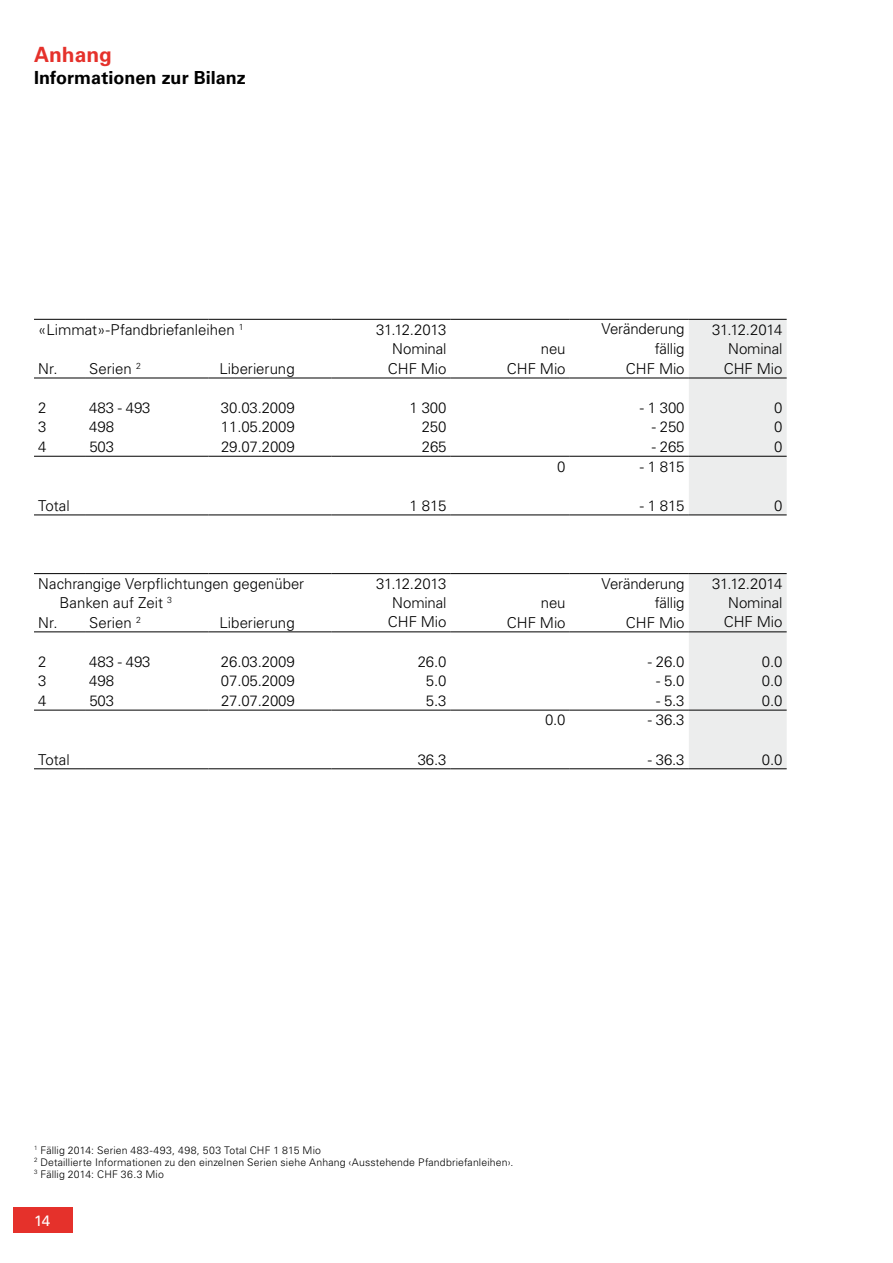
<style>
.page{position:relative;width:893px;height:1263px;background:#fff}
.page>*{position:absolute;margin:0;border:0;box-sizing:border-box;transform-origin:0 0}
.t1{font:700 21px "Univers LT Std";color:#e5312b}
.t2{font:700 18px "Univers LT Std";letter-spacing:.005em;color:#000}
.t3{font:300 15px/19.5px "Univers LT Std";letter-spacing:-.01em;color:#000;text-align:justify}
.t4{font:15px "Univers LT Std";color:#fff}
.t5{font:300 10.5px/12px "Univers LT Std";letter-spacing:.015em;color:#000}
</style>
<div class="page">
<div style="left:13px;top:1208px;width:59px;height:25px;background:#e5312b"></div>
<svg style="left:689px;top:320px;width:98px;height:448px;background:#edeeee"></svg>
<svg style="left:332px;top:515px;width:119px;height:60px"></svg>
<hr style="left:34px;top:319px;width:51px;height:1px;background:#000">
<hr style="left:85px;top:319px;width:123px;height:1px;background:#000">
<hr style="left:208px;top:319px;width:124px;height:1px;background:#000">
<hr style="left:332px;top:319px;width:119px;height:1px;background:#000">
<hr style="left:689px;top:319px;width:98px;height:1px;background:#000">
<hr style="left:332px;top:573px;width:119px;height:1px;background:#000">
<hr style="left:689px;top:573px;width:98px;height:1px;background:#000">
<hr style="left:34px;top:378px;width:51px;height:1px;background:#000">
<hr style="left:85px;top:378px;width:123px;height:1px;background:#000">
<hr style="left:208px;top:378px;width:124px;height:1px;background:#000">
<hr style="left:570px;top:378px;width:119px;height:1px;background:#000">
<hr style="left:689px;top:378px;width:98px;height:1px;background:#000">
<hr style="left:34px;top:456px;width:51px;height:1px;background:#000">
<hr style="left:85px;top:456px;width:123px;height:1px;background:#000">
<hr style="left:208px;top:456px;width:124px;height:1px;background:#000">
<hr style="left:332px;top:456px;width:119px;height:1px;background:#000">
<hr style="left:451px;top:456px;width:119px;height:1px;background:#000">
<hr style="left:570px;top:456px;width:119px;height:1px;background:#000">
<hr style="left:689px;top:456px;width:98px;height:1px;background:#000">
<hr style="left:451px;top:319px;width:119px;height:1px;background:#000">
<hr style="left:570px;top:319px;width:119px;height:1px;background:#000">
<hr style="left:451px;top:573px;width:119px;height:1px;background:#000">
<hr style="left:570px;top:573px;width:119px;height:1px;background:#000">
<hr style="left:34px;top:573px;width:51px;height:1px;background:#000">
<hr style="left:85px;top:573px;width:123px;height:1px;background:#000">
<hr style="left:208px;top:573px;width:124px;height:1px;background:#000">
<hr style="left:34px;top:631px;width:51px;height:1px;background:#000">
<hr style="left:85px;top:631px;width:123px;height:1px;background:#000">
<hr style="left:208px;top:631px;width:124px;height:1px;background:#000">
<hr style="left:570px;top:631px;width:119px;height:1px;background:#000">
<hr style="left:689px;top:631px;width:98px;height:1px;background:#000">
<hr style="left:34px;top:710px;width:51px;height:1px;background:#000">
<hr style="left:85px;top:710px;width:123px;height:1px;background:#000">
<hr style="left:208px;top:710px;width:124px;height:1px;background:#000">
<hr style="left:332px;top:710px;width:119px;height:1px;background:#000">
<hr style="left:451px;top:710px;width:119px;height:1px;background:#000">
<hr style="left:570px;top:710px;width:119px;height:1px;background:#000">
<hr style="left:689px;top:710px;width:98px;height:1px;background:#000">
<hr style="left:34px;top:768px;width:51px;height:1px;background:#000">
<hr style="left:85px;top:768px;width:123px;height:1px;background:#000">
<hr style="left:208px;top:768px;width:124px;height:1px;background:#000">
<hr style="left:332px;top:768px;width:119px;height:1px;background:#000">
<hr style="left:451px;top:768px;width:119px;height:1px;background:#000">
<hr style="left:570px;top:768px;width:119px;height:1px;background:#000">
<hr style="left:689px;top:768px;width:98px;height:1px;background:#000">
<hr style="left:34px;top:514px;width:51px;height:1px;background:#000">
<hr style="left:85px;top:514px;width:123px;height:1px;background:#000">
<hr style="left:208px;top:514px;width:124px;height:1px;background:#000">
<hr style="left:332px;top:514px;width:119px;height:1px;background:#000">
<hr style="left:451px;top:514px;width:119px;height:1px;background:#000">
<hr style="left:570px;top:514px;width:119px;height:1px;background:#000">
<hr style="left:689px;top:514px;width:98px;height:1px;background:#000">
<hr style="left:332px;top:378px;width:119px;height:1px;background:#000">
<hr style="left:451px;top:378px;width:119px;height:1px;background:#000">
<hr style="left:332px;top:631px;width:119px;height:1px;background:#000">
<hr style="left:451px;top:631px;width:119px;height:1px;background:#000">
<h1 class="t1" style="left:34px;top:42px;width:80px">Anhang</h1>
<p class="t2" style="left:34px;top:67px;width:213px">Informationen zur Bilanz</p>
<p class="t3" style="left:38px;top:320px;width:207px">«Limmat»-Pfandbriefanleihen <sup>1</sup></p>
<p class="t3" style="left:388px;top:320px;width:60px;text-indent:-12px">31.12.2013<br>Nominal CHF Mio</p>
<p class="t3" style="left:601px;top:319px;width:85px">Veränderung</p>
<p class="t3" style="left:724px;top:320px;width:60px;text-indent:-12px">31.12.2014<br>Nominal CHF Mio</p>
<p class="t3" style="left:541px;top:339px;width:26px">neu</p>
<p class="t3" style="left:655px;top:339px;width:31px">fällig</p>
<p class="t3" style="left:38px;top:359px;width:104px">Nr. Serien <sup>2</sup></p>
<p class="t3" style="left:219px;top:359px;width:77px">Liberierung</p>
<p class="t3" style="left:507px;top:359px;width:60px">CHF Mio</p>
<p class="t3" style="left:626px;top:359px;width:60px">CHF Mio</p>
<p class="t3" style="left:38px;top:398px;width:10px">2</p>
<p class="t3" style="left:89px;top:398px;width:63px">483 - 493</p>
<p class="t3" style="left:221px;top:398px;width:75px">30.03.2009</p>
<p class="t3" style="left:410px;top:398px;width:38px">1 300</p>
<p class="t3" style="left:640px;top:398px;width:46px">- 1 300</p>
<p class="t3" style="left:774px;top:398px;width:10px">0</p>
<p class="t3" style="left:38px;top:417px;width:10px">3</p>
<p class="t3" style="left:89px;top:417px;width:26px">498</p>
<p class="t3" style="left:221px;top:417px;width:75px">11.05.2009</p>
<p class="t3" style="left:422px;top:417px;width:26px">250</p>
<p class="t3" style="left:652px;top:417px;width:34px">- 250</p>
<p class="t3" style="left:774px;top:417px;width:10px">0</p>
<p class="t3" style="left:38px;top:437px;width:10px">4</p>
<p class="t3" style="left:89px;top:437px;width:26px">503</p>
<p class="t3" style="left:221px;top:437px;width:75px">29.07.2009</p>
<p class="t3" style="left:422px;top:437px;width:26px">265</p>
<p class="t3" style="left:652px;top:437px;width:34px">- 265</p>
<p class="t3" style="left:774px;top:437px;width:10px">0</p>
<p class="t3" style="left:557px;top:456px;width:10px">0</p>
<p class="t3" style="left:640px;top:456px;width:46px">- 1 815</p>
<p class="t3" style="left:38px;top:496px;width:33px">Total</p>
<p class="t3" style="left:410px;top:496px;width:38px">1 815</p>
<p class="t3" style="left:640px;top:496px;width:46px">- 1 815</p>
<p class="t3" style="left:774px;top:496px;width:10px">0</p>
<p class="t3" style="left:38px;top:574px;width:267px">Nachrangige Verpflichtungen gegenüber</p>
<p class="t3" style="left:388px;top:574px;width:60px;text-indent:-12px">31.12.2013<br>Nominal CHF Mio</p>
<p class="t3" style="left:601px;top:574px;width:85px">Veränderung</p>
<p class="t3" style="left:724px;top:574px;width:60px;text-indent:-12px">31.12.2014<br>Nominal CHF Mio</p>
<p class="t3" style="left:60px;top:593px;width:114px">Banken auf Zeit <sup>3</sup></p>
<p class="t3" style="left:541px;top:593px;width:26px">neu</p>
<p class="t3" style="left:655px;top:593px;width:31px">fällig</p>
<p class="t3" style="left:38px;top:612px;width:104px">Nr. Serien <sup>2</sup></p>
<p class="t3" style="left:219px;top:612px;width:77px">Liberierung</p>
<p class="t3" style="left:507px;top:612px;width:60px">CHF Mio</p>
<p class="t3" style="left:626px;top:612px;width:60px">CHF Mio</p>
<p class="t3" style="left:38px;top:652px;width:10px">2</p>
<p class="t3" style="left:89px;top:652px;width:63px">483 - 493</p>
<p class="t3" style="left:221px;top:652px;width:75px">26.03.2009</p>
<p class="t3" style="left:418px;top:652px;width:30px">26.0</p>
<p class="t3" style="left:648px;top:652px;width:38px">- 26.0</p>
<p class="t3" style="left:762px;top:652px;width:22px">0.0</p>
<p class="t3" style="left:38px;top:671px;width:10px">3</p>
<p class="t3" style="left:89px;top:671px;width:26px">498</p>
<p class="t3" style="left:221px;top:671px;width:75px">07.05.2009</p>
<p class="t3" style="left:426px;top:671px;width:22px">5.0</p>
<p class="t3" style="left:656px;top:671px;width:30px">- 5.0</p>
<p class="t3" style="left:762px;top:671px;width:22px">0.0</p>
<p class="t3" style="left:38px;top:691px;width:10px">4</p>
<p class="t3" style="left:89px;top:691px;width:26px">503</p>
<p class="t3" style="left:221px;top:691px;width:75px">27.07.2009</p>
<p class="t3" style="left:426px;top:691px;width:22px">5.3</p>
<p class="t3" style="left:656px;top:691px;width:30px">- 5.3</p>
<p class="t3" style="left:762px;top:691px;width:22px">0.0</p>
<p class="t3" style="left:545px;top:710px;width:22px">0.0</p>
<p class="t3" style="left:648px;top:710px;width:38px">- 36.3</p>
<p class="t3" style="left:38px;top:749px;width:33px">Total</p>
<p class="t3" style="left:418px;top:749px;width:30px">36.3</p>
<p class="t3" style="left:648px;top:749px;width:38px">- 36.3</p>
<p class="t3" style="left:762px;top:749px;width:22px">0.0</p>
<p class="t5" style="left:34px;top:1144px;width:481px"><sup>1</sup> Fällig 2014: Serien 483-493, 498, 503 Total CHF 1 815 Mio<br><sup>2</sup> Detaillierte Informationen zu den einzelnen Serien siehe Anhang ‹Ausstehende Pfandbriefanleihen›.<br><sup>3</sup> Fällig 2014: CHF 36.3 Mio</p>
<p class="t4" style="left:34px;top:1212px;width:18px">14</p>
</div>
